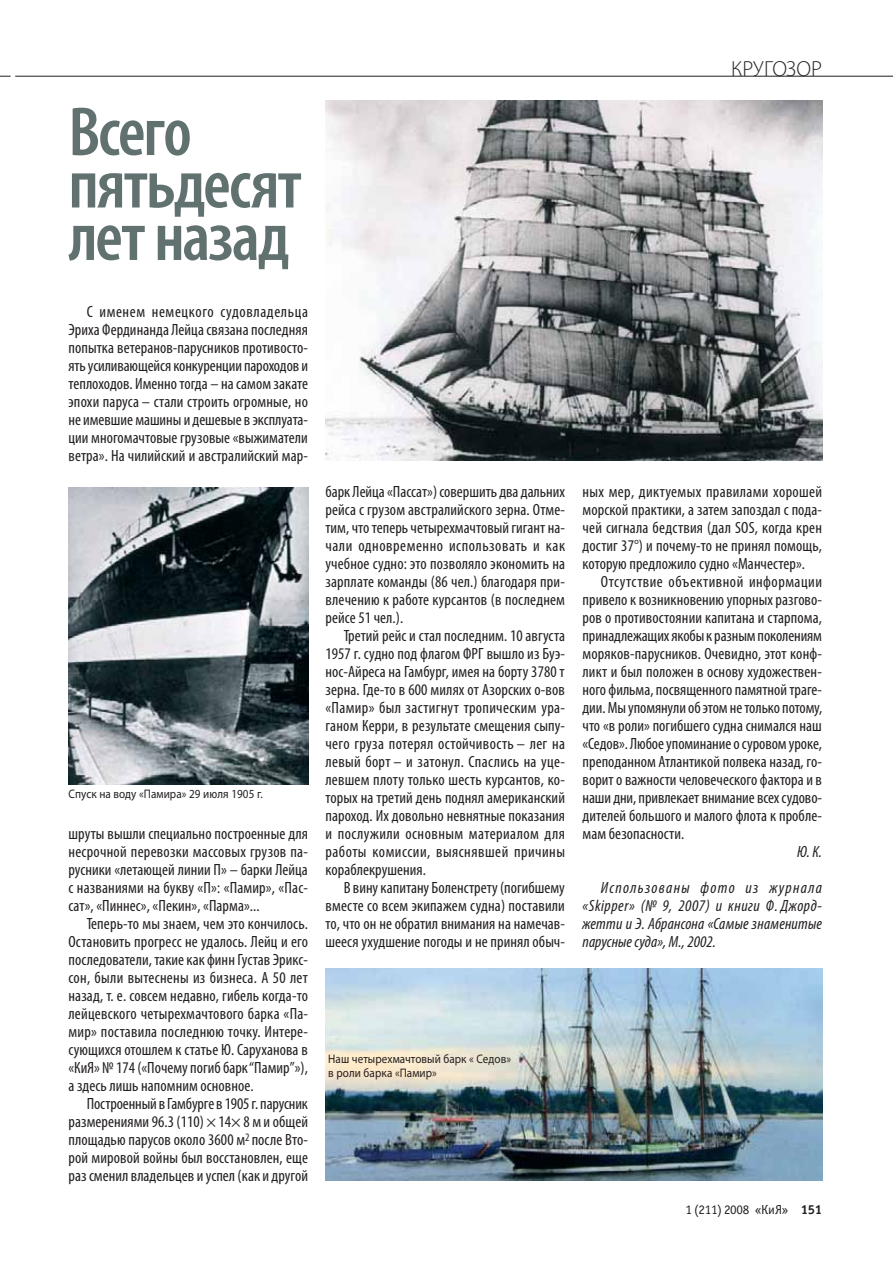
<style>
.page{position:relative;width:893px;height:1263px;background:#fff}
.page>*{position:absolute;margin:0;border:0;box-sizing:border-box;transform-origin:0 0}
.t1{font:600 condensed 69.9px/52.5px "Myriad Pro";letter-spacing:-.025em;color:#617170}
.t2{font:300 21.9px "Myriad Pro";color:#231f20}
.t3{font:condensed 16.35px/18px "Myriad Pro";letter-spacing:.005em;color:#231f20;text-align:justify}
.t4{font:italic condensed 16.35px/18px "Myriad Pro";letter-spacing:.01em;color:#231f20;text-align:justify}
.t5{font:13.05px "Officina Sans C";letter-spacing:-.025em;color:#231f20}
.t6{font:12.45px/13.8px "Myriad Pro";letter-spacing:.005em;color:#231f20;scale:.9 1}
.s1{font-weight:700}
</style>
<div class="page">
<hr style="left:15px;top:76px;width:877px;height:1px;background:#231f20">
<img style="left:325px;top:101px;width:497px;height:360px">
<img style="left:325px;top:969px;width:497px;height:212px">
<img style="left:68px;top:488px;width:241px;height:297px">
<h1 class="t1" style="left:68px;top:105px;width:235px">Всего пятьдесят лет назад</h1>
<p class="t3" style="left:68px;top:302px;width:241px;text-indent:18px">С именем немецкого судовладельца Эриха Фердинанда Лейца связана последняя попытка ветеранов-парусников противосто&shy;ять усиливающейся конкуренции пароходов и теплоходов. Именно тогда – на самом закате эпохи паруса – стали строить огромные, но не имевшие машины и дешевые в эксплуата&shy;ции многомачтовые грузовые «выжиматели ветра». На чилийский и австралийский мар-</p>
<p class="t6" style="left:68px;top:787px;width:217px">Спуск на воду «Памира» 29 июля 1905 г.</p>
<p class="t3" style="left:68px;top:824px;width:241px">шруты вышли специально построенные для несрочной перевозки массовых грузов па&shy;русники «летающей линии П» – барки Лейца с названиями на букву «П»: «Памир», «Пас&shy;сат», «Пиннес», «Пекин», «Парма»...</p>
<p class="t3" style="left:68px;top:914px;width:241px;text-indent:18px">Теперь-то мы знаем, чем это кончилось.<br>Остановить прогресс не удалось. Лейц и его последователи, такие как финн Густав Эрикс&shy;сон, были вытеснены из бизнеса. А 50 лет назад, т. е. совсем недавно, гибель когда-то лейцевского четырехмачтового барка «Па&shy;мир» поставила последнюю точку. Интере&shy;сующихся отошлем к статье Ю. Саруханова в «КиЯ» № 174 («Почему погиб барк “Памир”»), а здесь лишь напомним основное.</p>
<p class="t3" style="left:68px;top:1094px;width:241px;text-indent:18px">Построенный в Гамбурге в 1905 г. парусник размерениями 96.3 (110) × 14× 8 м и общей площадью парусов около 3600 м<sup>2</sup> после Вто&shy;рой мировой войны был восстановлен, еще раз сменил владельцев и успел (как и другой</p>
<h2 class="t2" style="left:731px;top:56px;width:92px">КРУГОЗОР</h2>
<p class="t3" style="left:325px;top:482px;width:241px">барк Лейца «Пассат») совершить два дальних рейса с грузом австралийского зерна. Отме&shy;тим, что теперь четырехмачтовый гигант на&shy;чали одновременно использовать и как учебное судно: это позволяло экономить на зарплате команды (86 чел.) благодаря при&shy;влечению к работе курсантов (в последнем рейсе 51 чел.).</p>
<p class="t3" style="left:325px;top:626px;width:241px;text-indent:18px">Третий рейс и стал последним. 10 августа 1957 г. судно под флагом ФРГ вышло из Буэ&shy;нос-Айреса на Гамбург, имея на борту 3780 т зерна. Где-то в 600 милях от Азорских о-вов «Памир» был застигнут тропическим ура&shy;ганом Керри, в результате смещения сыпу&shy;чего груза потерял остойчивость – лег на левый борт – и затонул. Спаслись на уце&shy;левшем плоту только шесть курсантов, ко&shy;торых на третий день поднял американский пароход. Их довольно невнятные показания и послужили основным материалом для работы комиссии, выяснявшей причины кораблекрушения.</p>
<p class="t3" style="left:325px;top:878px;width:241px;text-indent:18px">В вину капитану Боленстрету (погибшему вместе со всем экипажем судна) поставили то, что он не обратил внимания на намечав&shy;шееся ухудшение погоды и не принял обыч-</p>
<p class="t3" style="left:582px;top:482px;width:241px">ных мер, диктуемых правилами хорошей морской практики, а затем запоздал с пода&shy;чей сигнала бедствия (дал SOS, когда крен достиг 37°) и почему-то не принял помощь, которую предложило судно «Манчестер».</p>
<p class="t3" style="left:582px;top:572px;width:241px;text-indent:18px">Отсутствие объективной информации привело к возникновению упорных разгово&shy;ров о противостоянии капитана и старпома, принадлежащих якобы к разным поколениям моряков-парусников. Очевидно, этот конф&shy;ликт и был положен в основу художествен&shy;ного фильма, посвященного памятной траге&shy;дии. Мы упомянули об этом не только потому, что «в роли» погибшего судна снимался наш «Седов». Любое упоминание о суровом уроке, преподанном Атлантикой полвека назад, го&shy;ворит о важности человеческого фактора и в наши дни, привлекает внимание всех судово&shy;дителей большого и малого флота к пробле&shy;мам безопасности.</p>
<p class="t4" style="left:797px;top:842px;width:26px">Ю. К.</p>
<p class="t4" style="left:582px;top:878px;width:241px;text-indent:18px">Использованы фото из журнала «Skipper» (№ 9, 2007) и книги Ф. Джорд&shy;жетти и Э. Абрансона «Самые знаменитые парусные суда», М., 2002.</p>
<p class="t6" style="left:328px;top:1052px;width:205px">Наш четырехмачтовый барк « Седов» в роли барка «Памир»</p>
<p class="t5" style="left:685px;top:1202px;width:138px">1 (211) 2008 «КиЯ» <span class="s1">151</span></p>
</div>
